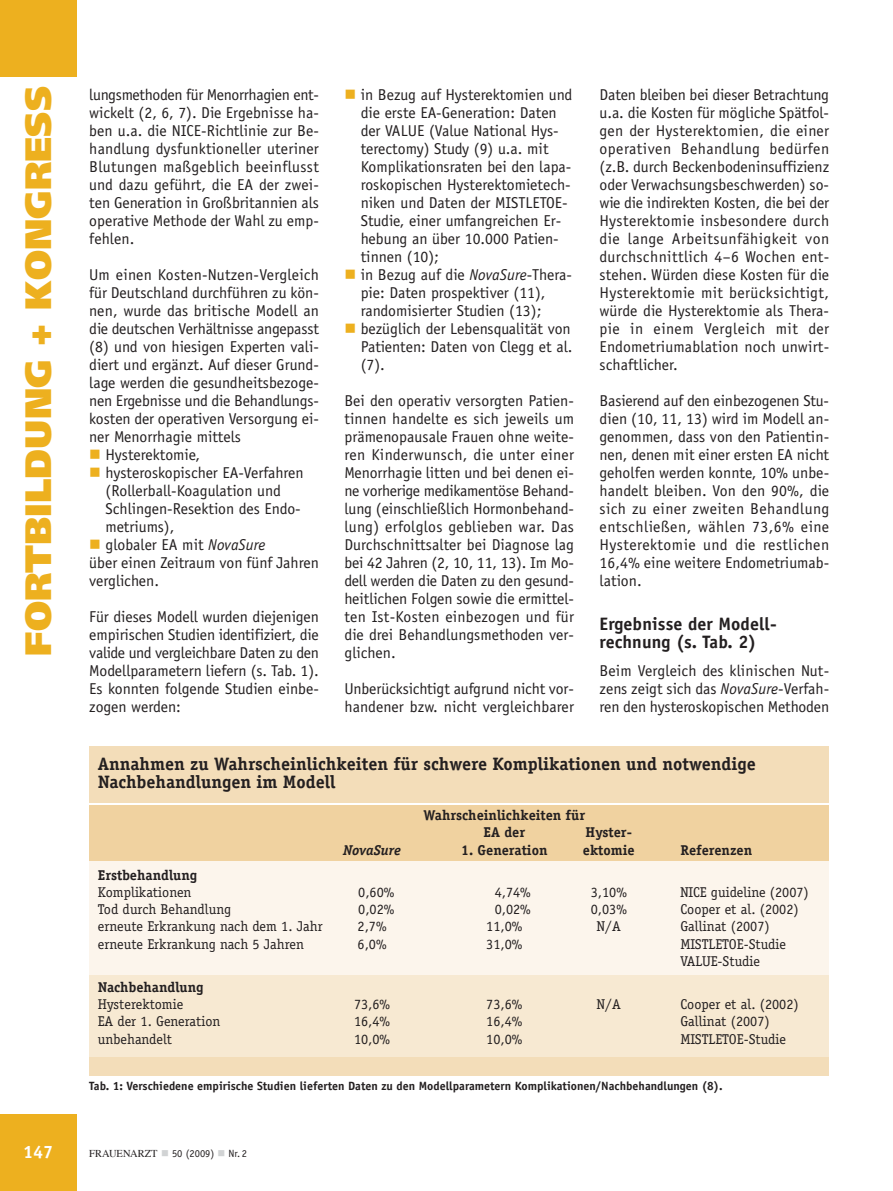
<style>
.page{position:relative;width:893px;height:1191px;background:#fff}
.page>*{position:absolute;margin:0;border:0;box-sizing:border-box;transform-origin:0 0}
.t1{font:900 36.75px "Frutiger";color:#edb01f}
.t2{font:700 18px/18px "Officina Serif";color:#231f20}
.t3{font:700 18px/18px "Officina Sans";letter-spacing:.005em;color:#231f20}
.t4{font:700 18px "Officina Sans";color:#fff}
.t5{font:15.75px/18px "Officina Sans";color:#231f20;text-align:justify}
.t6{font:14.25px/17.1px "Officina Serif";color:#231f20}
.t7{font:700 14.25px/17.1px "Officina Serif";color:#231f20;text-align:center}
.t8{font:italic 700 14.25px "Officina Serif";color:#231f20}
.t9{font:700 12px "Officina Sans";color:#231f20}
.t10{font:10.5px "Officina Sans";color:#231f20}
.s1{color:#edb01f}
.s2{font-style:italic}
.s3{font-family:"Times"}
.s4{color:#d1d3d4}
</style>
<div class="page">
<div style="left:0;top:0;width:77px;height:77px;background:#edb01f"></div>
<div style="left:0;top:1114px;width:77px;height:76px;background:#edb01f"></div>
<div style="left:89px;top:805px;width:740px;height:260px;background:#fcf5ec"></div>
<div style="left:89px;top:975px;width:740px;height:82px;background:#f7e9d2"></div>
<div style="left:89px;top:805px;width:740px;height:56px;background:#f0d2a0"></div>
<div style="left:89px;top:745px;width:740px;height:57px;background:#f3ddb9"></div>
<div style="left:89px;top:1057px;width:740px;height:18px;background:#f3ddb9"></div>
<h1 class="t1" style="left:24px;top:655px;width:571px;rotate:-90deg">FORTBILDUNG + KONGRESS</h1>
<p class="t5" style="left:89px;top:87px;width:231px">lungsmethoden für Menorrhagien ent&shy;wickelt (2, 6, 7). Die Ergebnisse ha&shy;ben u.a. die NICE-Richtlinie zur Be&shy;handlung dysfunktioneller uteriner Blutungen maßgeblich beeinflusst und dazu geführt, die EA der zwei&shy;ten Generation in Großbritannien als operative Methode der Wahl zu emp&shy;fehlen.</p>
<p class="t5" style="left:89px;top:267px;width:231px">Um einen Kosten-Nutzen-Vergleich für Deutschland durchführen zu kön&shy;nen, wurde das britische Modell an die deutschen Verhältnisse angepasst (8) und von hiesigen Experten vali&shy;diert und ergänzt. Auf dieser Grund&shy;lage werden die gesundheitsbezoge&shy;nen Ergebnisse und die Behandlungs&shy;kosten der operativen Versorgung ei&shy;ner Menorrhagie mittels</p>
<p class="t5" style="left:89px;top:447px;width:112px"><span class="s1">■</span> Hysterektomie,</p>
<p class="t5" style="left:106px;top:465px;width:200px;text-align:left;text-indent:-16px"><span class="s1">■</span> hysteroskopischer EA-Verfahren (Rollerball-Koagulation und<br>Schlingen-Resektion des Endo&shy;metriums),</p>
<p class="t5" style="left:89px;top:537px;width:231px;text-align:left"><span class="s1">■</span> globaler EA mit <span class="s2">NovaSure<br></span>über einen Zeitraum von fünf Jahren verglichen.</p>
<p class="t5" style="left:89px;top:609px;width:231px">Für dieses Modell wurden diejenigen empirischen Studien identifiziert, die valide und vergleichbare Daten zu den Modellparametern liefern (s. Tab. 1).<br>Es konnten folgende Studien einbe&shy;zogen werden:</p>
<p class="t5" style="left:361px;top:87px;width:213px;text-align:left;text-indent:-16px"><span class="s1">■</span> in Bezug auf Hysterektomien und die erste EA-Generation: Daten der VALUE (Value National Hys&shy;terectomy) Study (9) u.a. mit<br>Komplikationsraten bei den lapa&shy;roskopischen Hysterektomietech&shy;niken und Daten der MISTLETOE-<br>Studie, einer umfangreichen Er&shy;hebung an über 10.000 Patien&shy;tinnen (10);</p>
<p class="t5" style="left:361px;top:267px;width:213px;text-align:left;text-indent:-16px"><span class="s1">■</span> in Bezug auf die <span class="s2">NovaSure</span>-Thera&shy;pie: Daten prospektiver (11), randomisierter Studien (13);</p>
<p class="t5" style="left:361px;top:321px;width:213px;text-indent:-16px"><span class="s1">■</span> bezüglich der Lebensqualität von Patienten: Daten von Clegg et al. (7).</p>
<p class="t5" style="left:344px;top:393px;width:231px">Bei den operativ versorgten Patien&shy;tinnen handelte es sich jeweils um prämenopausale Frauen ohne weite&shy;ren Kinderwunsch, die unter einer Menorrhagie litten und bei denen ei&shy;ne vorherige medikamentöse Behand&shy;lung (einschließlich Hormonbehand&shy;lung) erfolglos geblieben war. Das Durchschnittsalter bei Diagnose lag bei 42 Jahren (2, 10, 11, 13). Im Mo&shy;dell werden die Daten zu den gesund&shy;heitlichen Folgen sowie die ermittel&shy;ten Ist-Kosten einbezogen und für die drei Behandlungsmethoden ver&shy;glichen.</p>
<p class="t5" style="left:344px;top:681px;width:231px">Unberücksichtigt aufgrund nicht vor&shy;handener bzw. nicht vergleichbarer</p>
<p class="t5" style="left:600px;top:87px;width:231px">Daten bleiben bei dieser Betrachtung u.a. die Kosten für mögliche Spätfol&shy;gen der Hysterektomien, die einer operativen Behandlung bedürfen (z.B. durch Beckenbodeninsuffizienz oder Verwachsungsbeschwerden) so&shy;wie die indirekten Kosten, die bei der Hysterektomie insbesondere durch die lange Arbeitsunfähigkeit von durchschnittlich 4–6 Wochen ent - stehen. Würden diese Kosten für die Hysterektomie mit berücksichtigt, würde die Hysterektomie als Thera&shy;pie in einem Vergleich mit der Endometrium ablation noch unwirt&shy;schaftlicher.</p>
<p class="t5" style="left:600px;top:393px;width:231px">Basierend auf den einbezogenen Stu&shy;dien (10, 11, 13) wird im Modell an&shy;genommen, dass von den Patientin&shy;nen, denen mit einer ersten EA nicht geholfen werden konnte, 10% unbe&shy;handelt bleiben. Von den 90%, die sich zu einer zweiten Behandlung entschließen, wählen 73,6% eine Hysterektomie und die restlichen 16,4% eine weitere Endometriumab&shy;lation.</p>
<p class="t3" style="left:600px;top:616px;width:179px">Ergebnisse der Modell - rechnung (s. Tab. 2)</p>
<p class="t5" style="left:600px;top:663px;width:231px">Beim Vergleich des klinischen Nut&shy;zens zeigt sich das <span class="s2">NovaSure</span>-Verfah&shy;ren den hysteroskopischen Methoden</p>
<p class="t2" style="left:98px;top:756px;width:659px">Annahmen zu Wahrscheinlichkeiten für schwere Komplikationen und notwendige<br>Nachbehandlungen im Modell</p>
<p class="t7" style="left:424px;top:808px;width:163px">Wahrscheinlichkeiten für<br>EA der</p>
<p class="t7" style="left:586px;top:825px;width:48px">Hyster-</p>
<p class="t8" style="left:343px;top:844px;width:60px">NovaSure</p>
<p class="t7" style="left:461px;top:842px;width:88px">1. Generation</p>
<p class="t7" style="left:583px;top:842px;width:53px">ektomie</p>
<p class="t7" style="left:680px;top:842px;width:73px">Referenzen</p>
<p class="t7" style="left:98px;top:868px;width:101px">Erstbehandlung</p>
<p class="t6" style="left:98px;top:885px;width:95px">Komplikationen</p>
<p class="t6" style="left:358px;top:885px;width:38px">0,60%</p>
<p class="t6" style="left:495px;top:885px;width:38px">4,74%</p>
<p class="t6" style="left:591px;top:885px;width:38px">3,10%</p>
<p class="t6" style="left:680px;top:885px;width:130px">NICE guideline (2007)</p>
<p class="t6" style="left:98px;top:902px;width:135px">Tod durch Behandlung</p>
<p class="t6" style="left:358px;top:902px;width:38px">0,02%</p>
<p class="t6" style="left:495px;top:902px;width:38px">0,02%</p>
<p class="t6" style="left:591px;top:902px;width:38px">0,03%</p>
<p class="t6" style="left:680px;top:902px;width:120px">Cooper et al. (2002)</p>
<p class="t6" style="left:98px;top:919px;width:226px">erneute Erkrankung nach dem 1. Jahr</p>
<p class="t6" style="left:358px;top:919px;width:31px">2,7%</p>
<p class="t6" style="left:486px;top:919px;width:38px">11,0%</p>
<p class="t6" style="left:597px;top:919px;width:26px">N/A</p>
<p class="t6" style="left:680px;top:919px;width:91px">Gallinat (2007)</p>
<p class="t6" style="left:98px;top:936px;width:208px">erneute Erkrankung nach 5 Jahren</p>
<p class="t6" style="left:358px;top:936px;width:31px">6,0%</p>
<p class="t6" style="left:486px;top:936px;width:38px">31,0%</p>
<p class="t6" style="left:680px;top:936px;width:107px">MISTLETOE-Studie<br>VALUE-Studie</p>
<p class="t7" style="left:98px;top:980px;width:107px">Nachbehandlung</p>
<p class="t6" style="left:98px;top:997px;width:87px">Hysterektomie</p>
<p class="t6" style="left:354px;top:997px;width:38px">73,6%</p>
<p class="t6" style="left:486px;top:997px;width:38px">73,6%</p>
<p class="t6" style="left:597px;top:997px;width:26px">N/A</p>
<p class="t6" style="left:680px;top:997px;width:120px">Cooper et al. (2002)</p>
<p class="t6" style="left:98px;top:1014px;width:124px">EA der 1. Generation</p>
<p class="t6" style="left:354px;top:1014px;width:38px">16,4%</p>
<p class="t6" style="left:486px;top:1014px;width:38px">16,4%</p>
<p class="t6" style="left:680px;top:1014px;width:91px">Gallinat (2007)</p>
<p class="t6" style="left:98px;top:1031px;width:76px">unbehandelt</p>
<p class="t6" style="left:354px;top:1031px;width:38px">10,0%</p>
<p class="t6" style="left:486px;top:1031px;width:38px">10,0%</p>
<p class="t6" style="left:680px;top:1031px;width:107px">MISTLETOE-Studie</p>
<p class="t9" style="left:89px;top:1081px;width:635px">Tab. 1: Verschiedene empirische Studien lieferten Daten zu den Modellparametern Komplikationen/Nachbehandlungen (8).</p>
<p class="t4" style="left:23px;top:1145px;width:32px">147</p>
<p class="t10" style="left:89px;top:1149px;width:159px"><span class="s3">FRAUENARZT</span> <span class="s4">■</span> 50 (2009) <span class="s4">■</span> Nr. 2</p>
</div>
